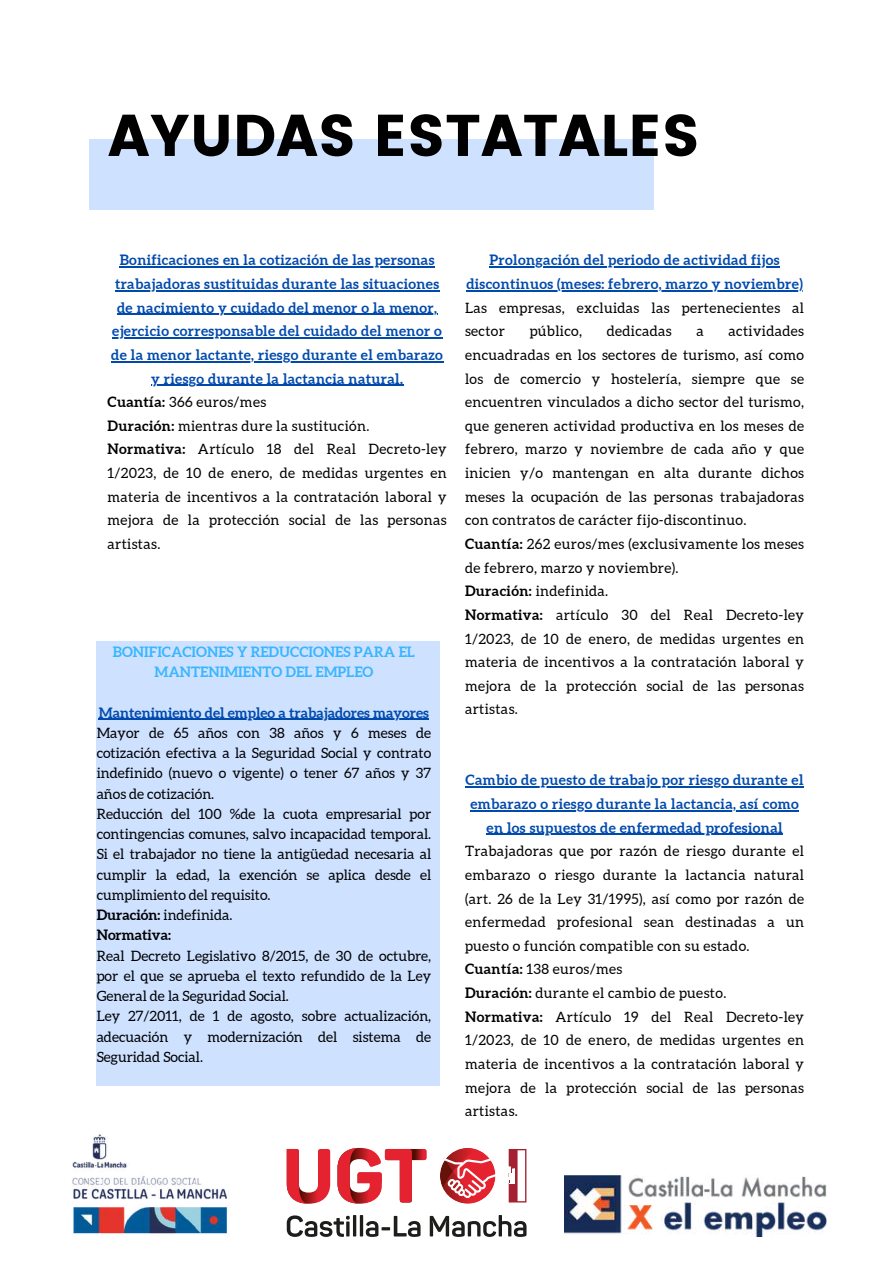
<style>
.page{position:relative;width:894px;height:1264px;background:#fff}
.page>*{position:absolute;margin:0;border:0;box-sizing:border-box;transform-origin:0 0}
.t1{font:58.65px "Poppins";color:#000}
.t2{font:14.25px/23.7px "Aleo";letter-spacing:.025em;color:#000}
.t3{font:14.25px/20.2px "Aleo";color:#000}
.t4{font:700 14.25px/23.7px "Aleo";letter-spacing:.025em;color:#004aad;text-align:center}
.t5{font:700 14.25px/20.2px "Aleo";color:#38b6ff;text-align:center}
.t6{font:700 14.25px "Aleo";color:#004aad}
.s1{font-weight:700}
</style>
<div class="page">
<div style="left:89px;top:139px;width:564px;height:71px;background:#cee1ff"></div>
<div style="left:97px;top:641px;width:343px;height:445px;background:#cee1ff"></div>
<hr style="left:99px;top:718px;width:330px;height:1px;background:#004aad">
<hr style="left:489px;top:266px;width:290px;height:1px;background:#004aad">
<hr style="left:466px;top:290px;width:336px;height:1px;background:#004aad">
<hr style="left:465px;top:786px;width:338px;height:1px;background:#004aad">
<hr style="left:470px;top:810px;width:328px;height:1px;background:#004aad">
<hr style="left:486px;top:833px;width:296px;height:1px;background:#004aad">
<hr style="left:120px;top:266px;width:314px;height:1px;background:#004aad">
<hr style="left:115px;top:290px;width:324px;height:1px;background:#004aad">
<hr style="left:117px;top:314px;width:320px;height:1px;background:#004aad">
<hr style="left:112px;top:337px;width:330px;height:1px;background:#004aad">
<hr style="left:111px;top:361px;width:332px;height:1px;background:#004aad">
<hr style="left:151px;top:384px;width:252px;height:2px;background:#004aad">
<svg style="left:508px;top:1149px;width:19px;height:54px"></svg>
<svg style="left:287px;top:1149px;width:43px;height:54px"></svg>
<svg style="left:337px;top:1147px;width:89px;height:56px"></svg>
<svg style="left:440px;top:1148px;width:56px;height:56px"></svg>
<svg style="left:287px;top:1215px;width:62px;height:21px"></svg>
<hr style="left:346px;top:1221px;width:3px;height:15px;background:#1d1d1b">
<hr style="left:353px;top:1214px;width:3px;height:22px;background:#1d1d1b">
<hr style="left:360px;top:1214px;width:3px;height:22px;background:#1d1d1b">
<svg style="left:366px;top:1215px;width:54px;height:21px"></svg>
<svg style="left:429px;top:1215px;width:97px;height:21px"></svg>
<svg style="left:508px;top:1149px;width:18px;height:53px"></svg>
<img style="left:72px;top:1134px;width:156px;height:100px">
<img style="left:564px;top:1175px;width:262px;height:61px">
<h1 class="t1" style="left:108px;top:101px;width:593px">AYUDAS ESTATALES</h1>
<p class="t4" style="left:120px;top:248px;width:316px">Bonificaciones en la cotización de las personas</p>
<p class="t4" style="left:115px;top:272px;width:325px">trabajadoras sustituidas durante las situaciones</p>
<p class="t4" style="left:117px;top:295px;width:321px">de nacimiento y cuidado del menor o la menor,</p>
<p class="t4" style="left:112px;top:319px;width:331px">ejercicio corresponsable del cuidado del menor o</p>
<p class="t4" style="left:111px;top:343px;width:333px">de la menor lactante, riesgo durante el embarazo</p>
<p class="t4" style="left:151px;top:366px;width:253px">y riesgo durante la lactancia natural.</p>
<p class="t2" style="left:107px;top:390px;width:160px"><span class="s1">Cuantía:</span> 366 euros/mes</p>
<p class="t2" style="left:107px;top:414px;width:263px"><span class="s1">Duración:</span> mientras dure la sustitución.</p>
<p class="t2" style="left:107px;top:437px;width:340px"><span class="s1">Normativa:</span> Artículo 18 del Real Decreto-ley</p>
<p class="t2" style="left:107px;top:461px;width:340px">1/2023, de 10 de enero, de medidas urgentes en</p>
<p class="t2" style="left:107px;top:485px;width:340px">materia de incentivos a la contratación laboral y</p>
<p class="t2" style="left:107px;top:508px;width:340px">mejora de la protección social de las personas</p>
<p class="t2" style="left:107px;top:532px;width:54px">artistas.</p>
<p class="t5" style="left:113px;top:641px;width:303px">BONIFICACIONES Y REDUCCIONES PARA EL<br>MANTENIMIENTO DEL EMPLEO</p>
<p class="t6" style="left:99px;top:704px;width:331px">Mantenimiento del empleo a trabajadores mayores</p>
<p class="t3" style="left:97px;top:722px;width:336px">Mayor de 65 años con 38 años y 6 meses de cotización efectiva a la Seguridad Social y contrato indefinido (nuevo o vigente) o tener 67 años y 37 años de cotización.<br>Reducción del 100 %de la cuota empresarial por contingencias comunes, salvo incapacidad temporal.<br>Si el trabajador no tiene la antigüedad necesaria al cumplir la edad, la exención se aplica desde el cumplimiento del requisito.<br><span class="s1">Duración:</span> indefinida.<br><span class="s1">Normativa:</span></p>
<p class="t3" style="left:97px;top:945px;width:336px">Real Decreto Legislativo 8/2015, de 30 de octubre, por el que se aprueba el texto refundido de la Ley General de la Seguridad Social.<br>Ley 27/2011, de 1 de agosto, sobre actualización, adecuación y modernización del sistema de Seguridad Social.</p>
<p class="t4" style="left:466px;top:248px;width:338px">Prolongación del periodo de actividad fijos discontinuos (meses: febrero, marzo y noviembre)</p>
<p class="t2" style="left:465px;top:296px;width:340px">Las empresas, excluidas las pertenecientes al sector</p>
<p class="t2" style="left:465px;top:319px;width:340px;text-indent:263px">actividades encuadradas en los sectores de turismo, así como los de comercio y hostelería, siempre que se encuentren vinculados a dicho sector del turismo, que generen actividad productiva en los meses de febrero, marzo y noviembre de cada año y que inicien y/o mantengan en alta durante dichos meses la ocupación de las personas trabajadoras con contratos de carácter fijo-discontinuo.<br><span class="s1">Cuantía:</span> 262 euros/mes (exclusivamente los meses de febrero, marzo y noviembre).<br><span class="s1">Duración:</span> indefinida.<br><span class="s1">Normativa:</span> artículo 30 del Real Decreto-ley 1/2023, de 10 de enero, de medidas urgentes en materia de incentivos a la contratación laboral y mejora de la protección social de las personas artistas.</p>
<p class="t2" style="left:529px;top:319px;width:54px">público,</p>
<p class="t2" style="left:606px;top:319px;width:67px">dedicadas</p>
<p class="t2" style="left:696px;top:319px;width:9px">a</p>
<p class="t4" style="left:465px;top:768px;width:339px">Cambio de puesto de trabajo por riesgo durante el embarazo o riesgo durante la lactancia, así como en los supuestos de enfermedad profesional</p>
<p class="t2" style="left:465px;top:839px;width:340px">Trabajadoras que por razón de riesgo durante el embarazo o riesgo durante la lactancia natural (art. 26 de la Ley 31/1995), así como por razón de enfermedad profesional sean destinadas a un puesto o función compatible con su estado.<br><span class="s1">Cuantía:</span> 138 euros/mes<br><span class="s1">Duración:</span> durante el cambio de puesto.<br><span class="s1">Normativa:</span> Artículo 19 del Real Decreto-ley 1/2023, de 10 de enero, de medidas urgentes en materia de incentivos a la contratación laboral y mejora de la protección social de las personas artistas.</p>
</div>
